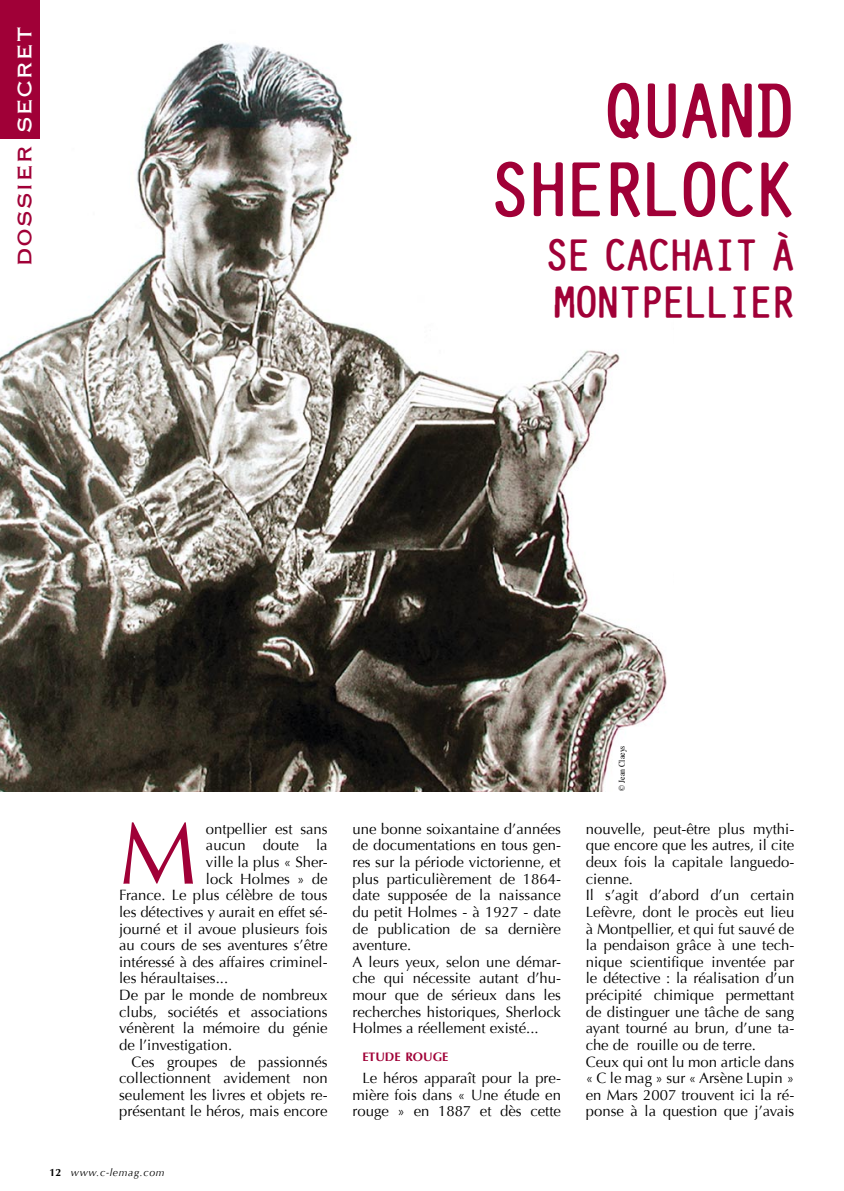
<style>
.page{position:relative;width:844px;height:1191px;background:#fff}
.page>*{position:absolute;margin:0;border:0;box-sizing:border-box;transform-origin:0 0}
.texte_courant{font:87.67px "Optima";color:#a00037}
.t1{font:78.75px "Pure Capital";color:#a00037}
.t2{font:45.5px/47.2px "Pure Capital";color:#a00037}
.t3{font:31.5px "Copperplate Gothic BT";color:#a00037}
.texte_courant-2{font:14.88px/16.6px "Optima";color:#000;text-align:justify}
.texte_suit_petite_relance{font:14.88px/16.6px "Optima";color:#000;text-align:justify}
.petite_relance{font:700 12.25px "Optima";color:#a00037}
.t4{font:italic 10.5px "Optima";letter-spacing:.06em;color:#000}
._5_-_Crédits{font:8.75px "Times";color:#000;scale:.9 1}
.s1{color:#fff}
.s2{font-weight:700;font-style:normal}
</style>
<div class="page">
<img style="left:0;top:43px;width:667px;height:748px">
<div style="left:0;top:0;width:40px;height:139px;background:#a00037"></div>
<p class="t3" style="left:7px;top:267px;width:242px;rotate:-90deg">dossier <span class="s1">secret</span></p>
<p class="t1" style="left:605px;top:70px;width:190px">QUAND</p>
<p class="t1" style="left:491px;top:148px;width:304px">SHERLOCK</p>
<p class="t2" style="left:546px;top:234px;width:249px">SE CACHAIT À<br>MONTPELLIER</p>
<p class="texte_courant" style="left:119px;top:803px;width:79px">M</p>
<p class="texte_courant-2" style="left:206px;top:820px;width:123px">ontpellier est sans</p>
<p class="texte_courant-2" style="left:206px;top:837px;width:123px">aucun doute la</p>
<p class="texte_courant-2" style="left:206px;top:854px;width:123px">ville la plus « Sher-</p>
<p class="texte_courant-2" style="left:206px;top:870px;width:123px">lock Holmes » de</p>
<p class="texte_courant-2" style="left:119px;top:887px;width:210px">France. Le plus célèbre de tous</p>
<p class="texte_courant-2" style="left:119px;top:903px;width:210px">les détectives y aurait en effet sé-</p>
<p class="texte_courant-2" style="left:119px;top:920px;width:210px">journé et il avoue plusieurs fois</p>
<p class="texte_courant-2" style="left:119px;top:937px;width:210px">au cours de ses aventures s’être</p>
<p class="texte_courant-2" style="left:119px;top:953px;width:210px">intéressé à des affaires criminel-</p>
<p class="texte_courant-2" style="left:119px;top:970px;width:110px">les héraultaises...</p>
<p class="texte_courant-2" style="left:119px;top:987px;width:210px">De par le monde de nombreux clubs, sociétés et associations vénèrent la mémoire du génie de l’investigation.</p>
<p class="texte_courant-2" style="left:119px;top:1053px;width:210px;text-indent:12px">Ces groupes de passionnés collectionnent avidement non seulement les livres et objets re&shy;présentant le héros, mais encore</p>
<p class="t4" style="left:50px;top:1166px;width:116px"><span class="s2">12</span> www.c-lemag.com</p>
<p class="texte_courant-2" style="left:352px;top:820px;width:210px">une bonne soixantaine d’années de documentations en tous gen&shy;res sur la période victorienne, et plus particulièrement de 1864- date supposée de la naissance du petit Holmes - à 1927 - date de publication de sa dernière aventure.</p>
<p class="texte_courant-2" style="left:352px;top:953px;width:210px">A leurs yeux, selon une démar&shy;che qui nécessite autant d’hu&shy;mour que de sérieux dans les recherches historiques, Sherlock Holmes a réellement existé...</p>
<p class="petite_relance" style="left:362px;top:1050px;width:87px">ETUDE ROUGE</p>
<p class="texte_suit_petite_relance" style="left:352px;top:1070px;width:210px;text-indent:10px">Le héros apparaît pour la pre&shy;mière fois dans « Une étude en rouge » en 1887 et dès cette</p>
<p class="_5_-_Crédits" style="left:616px;top:791px;width:52px;rotate:-90deg">© Jean Claeys</p>
<p class="texte_suit_petite_relance" style="left:585px;top:820px;width:210px">nouvelle, peut-être plus mythi&shy;que encore que les autres, il cite deux fois la capitale languedo&shy;cienne.</p>
<p class="texte_courant-2" style="left:585px;top:887px;width:210px">Il s’agit d’abord d’un certain Lefèvre, dont le procès eut lieu à Montpellier, et qui fut sauvé de la pendaison grâce à une tech&shy;nique scientifique inventée par le détective : la réalisation d’un précipité chimique permettant de distinguer une tâche de sang ayant tourné au brun, d’une ta&shy;che de rouille ou de terre.</p>
<p class="texte_courant-2" style="left:585px;top:1053px;width:210px">Ceux qui ont lu mon article dans « C le mag » sur « Arsène Lupin » en Mars 2007 trouvent ici la ré&shy;ponse à la question que j’avais</p>
</div>
